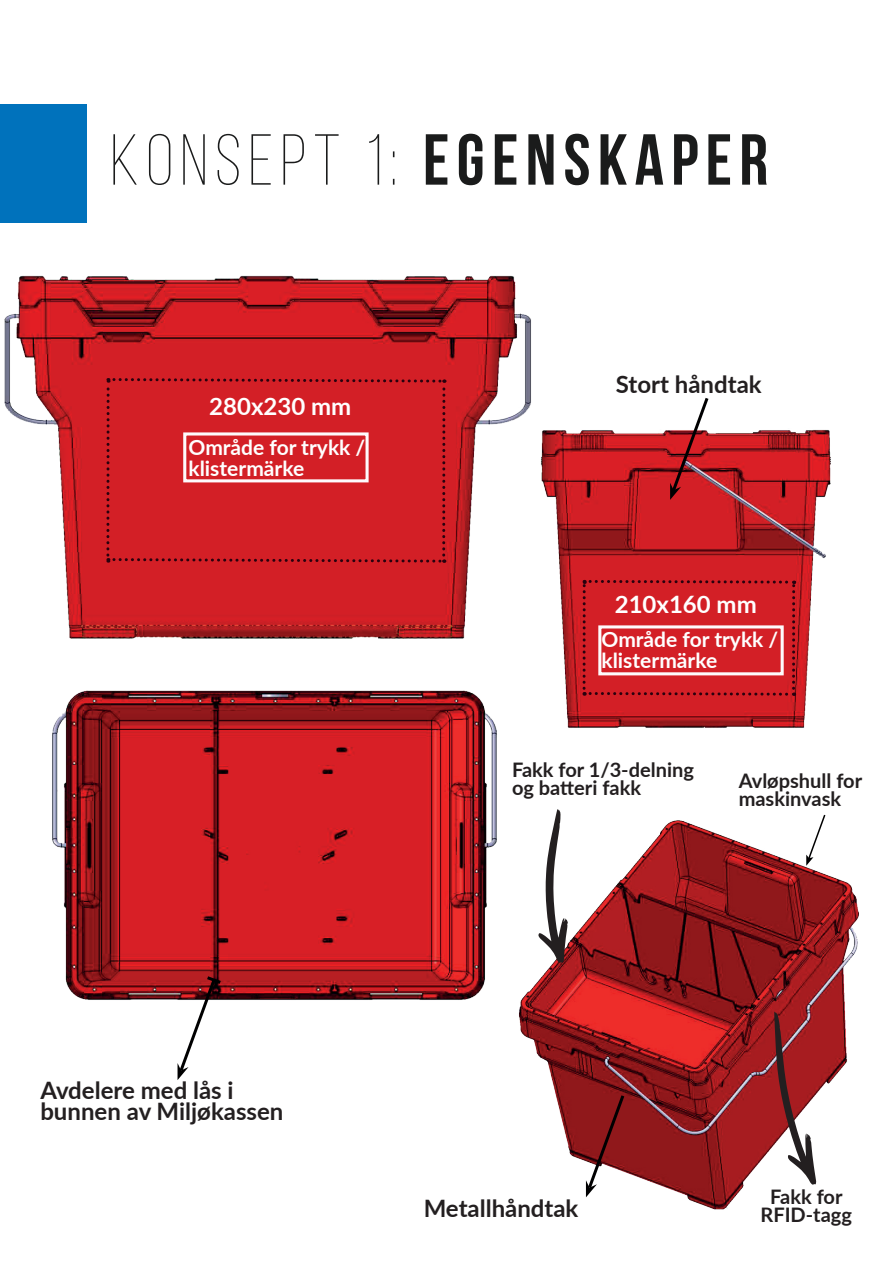
<style>
.page{position:relative;width:893px;height:1263px;background:#fff}
.page>*{position:absolute;margin:0;border:0;box-sizing:border-box;transform-origin:0 0}
.t1{font:700 72px "Bebas Neue";letter-spacing:.1em;color:#1a1b1b}
.t2{font:700 24px/21px "Lato";color:#231f20}
.t3{font:700 24px "Lato";color:#fff}
.t4{font:700 21px/21px "Lato";color:#fff}
.t5{font:700 20.1px/17.5px "Lato";color:#231f20}
.s1{font-weight:300}
</style>
<div class="page">
<div style="left:0;top:104px;width:86px;height:119px;background:#0072bc"></div>
<img style="left:4px;top:275px;width:527px;height:364px">
<div style="left:106px;top:377px;width:339px;height:187px;background:#d31f26"></div>
<img style="left:52px;top:690px;width:445px;height:310px">
<svg style="left:177px;top:974px;width:47px;height:106px"></svg>
<img style="left:541px;top:430px;width:290px;height:298px">
<div style="left:583px;top:578px;width:212px;height:119px;background:#d31f26"></div>
<div style="left:598px;top:625px;width:186px;height:50px;border:3px solid #fefafc"></div>
<svg style="left:670px;top:398px;width:41px;height:102px"></svg>
<img style="left:519px;top:820px;width:340px;height:390px">
<svg style="left:586px;top:1092px;width:41px;height:105px"></svg>
<svg style="left:806px;top:814px;width:21px;height:52px"></svg>
<svg style="left:538px;top:809px;width:30px;height:154px"></svg>
<svg style="left:774px;top:1011px;width:42px;height:174px"></svg>
<h1 class="t1" style="left:111px;top:120px;width:659px"><span class="s1">KONSEPT 1:</span> EGENSKAPER</h1>
<p class="t3" style="left:209px;top:389px;width:144px">280x230 mm</p>
<p class="t4" style="left:189px;top:435px;width:178px">Område for trykk / klistermärke</p>
<p class="t2" style="left:616px;top:372px;width:147px">Stort håndtak</p>
<p class="t3" style="left:615px;top:587px;width:144px">210x160 mm</p>
<p class="t4" style="left:601px;top:628px;width:178px">Område for trykk / klistermärke</p>
<p class="t5" style="left:512px;top:760px;width:184px">Fakk for 1/3-delning og batteri fakk</p>
<p class="t5" style="left:739px;top:771px;width:125px">Avløpshull for maskinvask</p>
<p class="t2" style="left:40px;top:1079px;width:245px">Avdelere med lås i bunnen av Miljøkassen</p>
<p class="t2" style="left:424px;top:1196px;width:156px">Metallhåndtak</p>
<p class="t5" style="left:760px;top:1187px;width:93px;text-align:center">Fakk for<br>RFID-tagg</p>
</div>
